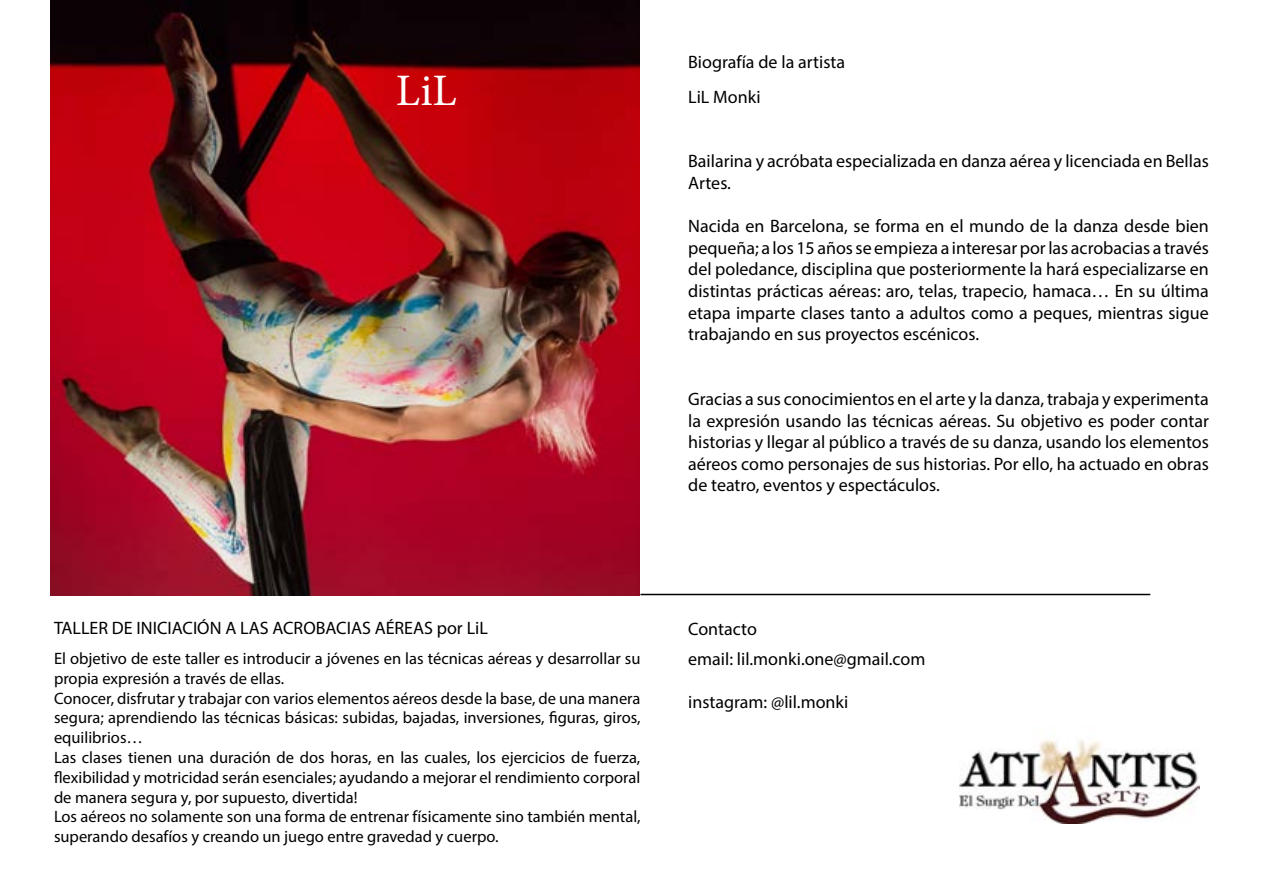
<style>
.page{position:relative;width:1263px;height:893px;background:#fff}
.page>*{position:absolute;margin:0;border:0;box-sizing:border-box;transform-origin:0 0}
.t1{font:45px "Minion Pro";color:#fff}
.t2{font:18px/21.6px "Myriad Pro";color:#000;text-align:justify}
.t3{font:16.5px/19.8px "Myriad Pro";color:#000}
</style>
<div class="page">
<img style="left:959px;top:739px;width:241px;height:85px">
<hr style="left:640px;top:594px;width:510px;height:1px;background:#000">
<img style="left:50px;top:0;width:589px;height:595px">
<h1 class="t1" style="left:396px;top:61px;width:62px">LiL</h1>
<p class="t2" style="left:688px;top:51px;width:158px">Biografía de la artista</p>
<p class="t2" style="left:688px;top:85px;width:74px">LiL Monki</p>
<p class="t2" style="left:688px;top:150px;width:522px">Bailarina y acróbata especializada en danza aérea y licenciada en Bellas<br>Artes.</p>
<p class="t2" style="left:688px;top:215px;width:522px">Nacida en Barcelona, se forma en el mundo de la danza desde bien pequeña; a los 15 años se empieza a interesar por las acrobacias a través del poledance, disciplina que posteriormente la hará especializarse en distintas prácticas aéreas: aro, telas, trapecio, hamaca… En su última etapa imparte clases tanto a adultos como a peques, mientras sigue trabajando en sus proyectos escénicos.</p>
<p class="t2" style="left:688px;top:388px;width:522px">Gracias a sus conocimientos en el arte y la danza, trabaja y experimenta la expresión usando las técnicas aéreas. Su objetivo es poder contar historias y llegar al público a través de su danza, usando los elementos aéreos como personajes de sus historias. Por ello, ha actuado en obras de teatro, eventos y espectáculos.</p>
<p class="t2" style="left:54px;top:617px;width:435px">TALLER DE INICIACIÓN A LAS ACROBACIAS AÉREAS por LiL</p>
<p class="t3" style="left:54px;top:648px;width:588px">El objetivo de este taller es introducir a jóvenes en las técnicas aéreas y desarrollar su propia expresión a través de ellas.<br>Conocer, disfrutar y trabajar con varios elementos aéreos desde la base, de una manera segura; aprendiendo las técnicas básicas: subidas, bajadas, inversiones, figuras, giros, equilibrios…<br>Las clases tienen una duración de dos horas, en las cuales, los ejercicios de fuerza, flexibilidad y motricidad serán esenciales; ayudando a mejorar el rendimiento corporal de manera segura y, por supuesto, divertida!<br>Los aéreos no solamente son una forma de entrenar físicamente sino también mental, superando desafíos y creando un juego entre gravedad y cuerpo.</p>
<p class="t2" style="left:688px;top:617px;width:70px">Contacto</p>
<p class="t2" style="left:688px;top:648px;width:239px">email: lil.monki.one@gmail.com</p>
<p class="t2" style="left:688px;top:691px;width:162px">instagram: @lil.monki</p>
</div>
